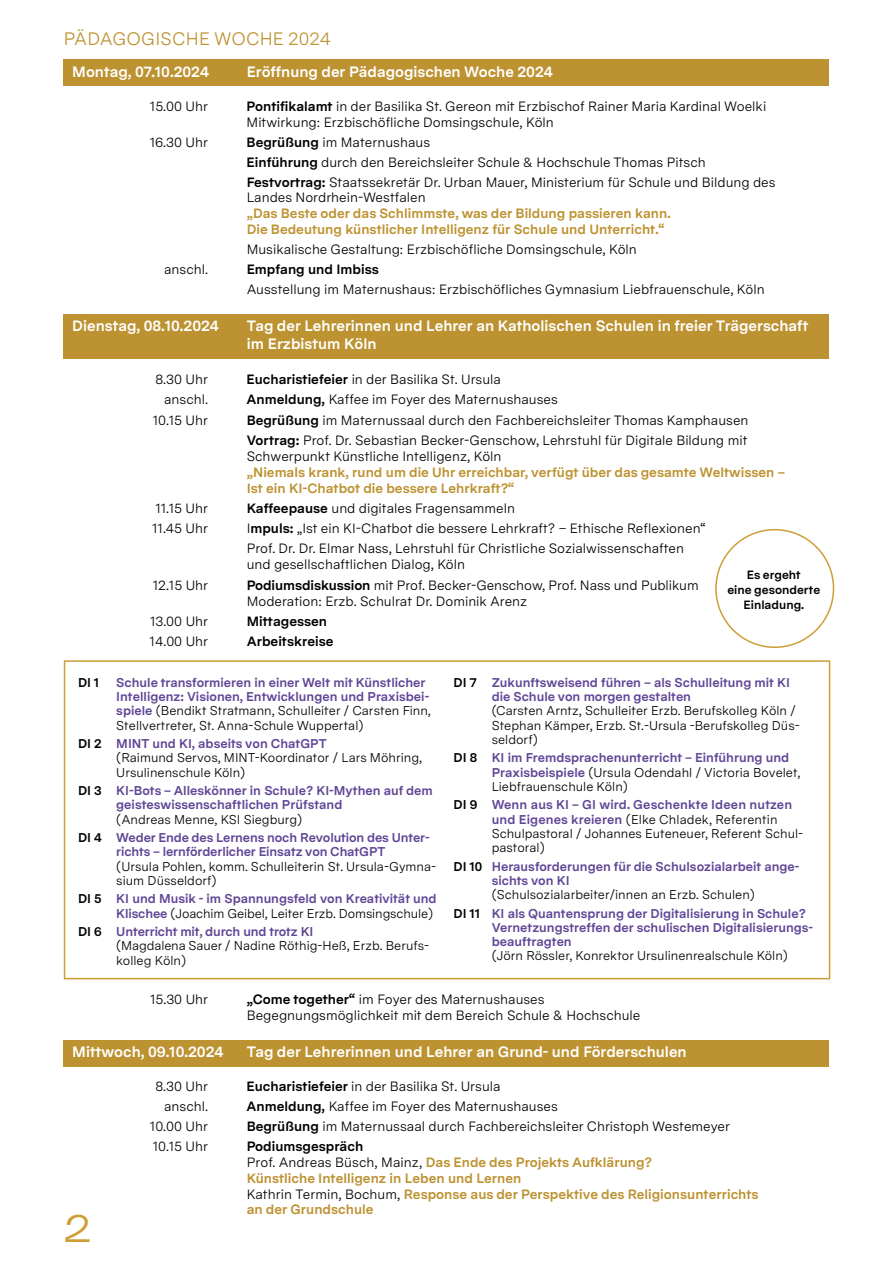
<style>
.page{position:relative;width:893px;height:1263px;background:#fff}
.page>*{position:absolute;margin:0;border:0;box-sizing:border-box;transform-origin:0 0}
.t1{font:38.25px "Valizas";color:#ce9e35}
.t2{font:18px "Messina Sans";letter-spacing:.01em;color:#bd9231}
.t3{font:700 15px/18px "Messina Sans";color:#fff}
.t4{font:13.5px/15.8px "Messina Sans";color:#000}
.t5{font:700 13.5px/15.8px "Messina Sans";color:#bd9231}
.t6{font:700 13.5px "Messina Sans";color:#000}
.t7{font:700 12.75px/14.2px "Messina Sans";color:#604696}
.t8{font:12.75px/14.2px "Messina Sans";color:#000}
.t9{font:700 12.75px "Messina Sans";color:#000}
.t10{font:700 12px/15px "Messina Sans";color:#000;text-align:center}
.s1{font-weight:700}
.s2{font-weight:400;color:#000}
.s3{font-weight:700;color:#604696}
.s4{color:#000}
</style>
<div class="page">
<div style="left:64px;top:60px;width:765px;height:26px;background:#bd9231"></div>
<div style="left:64px;top:314px;width:765px;height:44px;background:#bd9231"></div>
<div style="left:64px;top:1040px;width:765px;height:26px;background:#bd9231"></div>
<div style="left:64px;top:660px;width:766px;height:319px;border:2px solid #ce9e35"></div>
<div style="left:715px;top:529px;width:119px;height:119px;border:2px solid #ce9e35;border-radius:50%"></div>
<h2 class="t2" style="left:64px;top:26px;width:268px">PÄDAGOGISCHE WOCHE 2024</h2>
<p class="t3" style="left:72px;top:62px;width:138px">Montag, 07.10.2024</p>
<p class="t3" style="left:247px;top:62px;width:308px">Eröffnung der Pädagogischen Woche 2024</p>
<p class="t4" style="left:150px;top:98px;width:60px">15.00 Uhr</p>
<p class="t4" style="left:247px;top:98px;width:521px"><span class="s1">Pontifikalamt</span> in der Basilika St. Gereon mit Erzbischof Rainer Maria Kardinal Woelki<br>Mitwirkung: Erzbischöfliche Domsingschule, Köln</p>
<p class="t4" style="left:150px;top:134px;width:60px">16.30 Uhr</p>
<p class="t4" style="left:247px;top:132px;width:530px;line-height:20px"><span class="s1">Begrüßung</span> im Maternushaus<br><span class="s1">Einführung</span> durch den Bereichsleiter Schule &amp; Hochschule Thomas Pitsch<br><span class="s1">Festvortrag:</span> Staatssekretär Dr. Urban Mauer, Ministerium für Schule und Bildung des</p>
<p class="t4" style="left:247px;top:190px;width:181px">Landes Nordrhein-Westfalen</p>
<p class="t5" style="left:247px;top:205px;width:425px">„Das Beste oder das Schlimmste, was der Bildung passieren kann.<br>Die Bedeutung künstlicher Intelligenz für Schule und Unterricht.“</p>
<p class="t4" style="left:247px;top:241px;width:392px">Musikalische Gestaltung: Erzbischöfliche Domsingschule, Köln</p>
<p class="t4" style="left:164px;top:261px;width:45px">anschl.</p>
<p class="t6" style="left:247px;top:259px;width:134px">Empfang und Imbiss</p>
<p class="t4" style="left:247px;top:281px;width:519px">Ausstellung im Maternushaus: Erzbischöfliches Gymnasium Liebfrauenschule, Köln</p>
<p class="t3" style="left:72px;top:316px;width:148px">Dienstag, 08.10.2024</p>
<p class="t3" style="left:247px;top:316px;width:563px">Tag der Lehrerinnen und Lehrer an Katholischen Schulen in freier Trägerschaft im Erzbistum Köln</p>
<p class="t4" style="left:155px;top:371px;width:54px">8.30 Uhr</p>
<p class="t4" style="left:247px;top:371px;width:256px"><span class="s1">Eucharistiefeier</span> in der Basilika St. Ursula</p>
<p class="t4" style="left:164px;top:391px;width:45px">anschl.</p>
<p class="t4" style="left:247px;top:391px;width:313px"><span class="s1">Anmeldung,</span> Kaffee im Foyer des Maternushauses</p>
<p class="t4" style="left:153px;top:412px;width:57px">10.15 Uhr</p>
<p class="t4" style="left:247px;top:409px;width:503px;line-height:20.7px"><span class="s1">Begrüßung</span> im Maternussaal durch den Fachbereichsleiter Thomas Kamphausen<br><span class="s1">Vortrag:</span> Prof. Dr. Sebastian Becker-Genschow, Lehrstuhl für Digitale Bildung mit</p>
<p class="t4" style="left:247px;top:448px;width:256px">Schwerpunkt Künstliche Intelligenz, Köln</p>
<p class="t5" style="left:247px;top:464px;width:540px">„Niemals krank, rund um die Uhr erreichbar, verfügt über das gesamte Weltwissen –<br>Ist ein KI-Chatbot die bessere Lehrkraft?“</p>
<p class="t4" style="left:155px;top:500px;width:54px">11.15 Uhr</p>
<p class="t4" style="left:247px;top:500px;width:270px"><span class="s1">Kaffeepause</span> und digitales Fragensammeln</p>
<p class="t4" style="left:152px;top:521px;width:57px">11.45 Uhr</p>
<p class="t4" style="left:247px;top:519px;width:461px;line-height:20px">I<span class="s1">mpuls:</span> „Ist ein KI-Chatbot die bessere Lehrkraft? – Ethische Reflexionen“<br>Prof. Dr. Dr. Elmar Nass, Lehrstuhl für Christliche Sozialwissenschaften</p>
<p class="t4" style="left:247px;top:556px;width:220px">und gesellschaftlichen Dialog, Köln</p>
<p class="t4" style="left:153px;top:577px;width:57px">12.15 Uhr</p>
<p class="t4" style="left:247px;top:577px;width:453px"><span class="s1">Podiumsdiskussion</span> mit Prof. Becker-Genschow, Prof. Nass und Publikum<br>Moderation: Erzb. Schulrat Dr. Dominik Arenz</p>
<p class="t4" style="left:150px;top:613px;width:60px">13.00 Uhr</p>
<p class="t6" style="left:247px;top:611px;width:82px">Mittagessen</p>
<p class="t4" style="left:150px;top:633px;width:60px">14.00 Uhr</p>
<p class="t6" style="left:247px;top:631px;width:88px">Arbeitskreise</p>
<p class="t10" style="left:727px;top:567px;width:94px">Es ergeht<br>eine gesonderte<br>Einladung.</p>
<p class="t9" style="left:78px;top:673px;width:23px">DI 1</p>
<p class="t7" style="left:116px;top:675px;width:316px">Schule transformieren in einer Welt mit Künstlicher Intelligenz: Visionen, Entwicklungen und Praxisbei&shy;spiele <span class="s2">(Bendikt Stratmann, Schulleiter / Carsten Finn, Stellvertreter, St. Anna-Schule Wuppertal)</span></p>
<p class="t8" style="left:116px;top:736px;width:307px;text-indent:-38px"><span class="s1">DI 2</span> <span class="s3">MINT und KI, abseits von ChatGPT<br></span>(Raimund Servos, MINT-Koordinator / Lars Möhring,<br>Ursulinenschule Köln)</p>
<p class="t7" style="left:116px;top:783px;width:318px;text-indent:-38px"><span class="s4">DI 3</span> KI-Bots – Alleskönner in Schule? KI-Mythen auf dem geisteswissenschaftlichen Prüfstand</p>
<p class="t7" style="left:78px;top:810px;width:353px;line-height:18.5px;text-indent:38px"><span class="s2">(Andreas Menne, KSI Siegburg)<br></span><span class="s4">DI 4</span> Weder Ende des Lernens noch Revolution des Unter-</p>
<p class="t7" style="left:116px;top:844px;width:270px">richts – lernförderlicher Einsatz von ChatGPT</p>
<p class="t8" style="left:116px;top:859px;width:321px">(Ursula Pohlen, komm. Schulleiterin St. Ursula-Gymna&shy;sium Düsseldorf)</p>
<p class="t7" style="left:78px;top:891px;width:360px;text-align:right"><span class="s4">DI 5</span> KI und Musik - im Spannungsfeld von Kreativität und<br>Klischee <span class="s2">(Joachim Geibel, Leiter Erzb. Domsingschule)</span></p>
<p class="t8" style="left:116px;top:924px;width:314px;text-indent:-38px"><span class="s1">DI 6</span> <span class="s3">Unterricht mit, durch und trotz KI<br></span>(Magdalena Sauer / Nadine Röthig-Heß, Erzb. Berufs&shy;kolleg Köln)</p>
<p class="t7" style="left:492px;top:675px;width:300px;text-indent:-38px"><span class="s4">DI 7</span> Zukunftsweisend führen – als Schulleitung mit KI die Schule von morgen gestalten</p>
<p class="t8" style="left:492px;top:704px;width:310px">(Carsten Arntz, Schulleiter Erzb. Berufskolleg Köln /<br>Stephan Kämper, Erzb. St.-Ursula -Berufskolleg Düs&shy;seldorf)</p>
<p class="t7" style="left:492px;top:750px;width:310px;text-indent:-38px"><span class="s4">DI 8</span> KI im Fremdsprachenunterricht – Einführung und<br>Praxisbeispiele <span class="s2">(Ursula Odendahl / Victoria Bovelet,<br>Liebfrauenschule Köln)</span></p>
<p class="t8" style="left:492px;top:798px;width:313px;text-indent:-38px"><span class="s1">DI 9</span> <span class="s3">Wenn aus KI – GI wird. Geschenkte Ideen nutzen und Eigenes kreieren</span> (Elke Chladek, Referentin Schulpastoral / Johannes Euteneuer, Referent Schul&shy;pastoral)</p>
<p class="t7" style="left:492px;top:859px;width:309px;text-indent:-38px"><span class="s4">DI 10</span> Herausforderungen für die Schulsozialarbeit ange&shy;sichts von KI</p>
<p class="t7" style="left:453px;top:885px;width:354px;line-height:18.5px;text-indent:38px"><span class="s2">(Schulsozialarbeiter/innen an Erzb. Schulen)<br></span><span class="s4">DI 11</span> KI als Quantensprung der Digitalisierung in Schule?</p>
<p class="t7" style="left:492px;top:920px;width:323px">Vernetzungstreffen der schulischen Digitalisierungs&shy;beauftragten</p>
<p class="t8" style="left:492px;top:949px;width:298px">(Jörn Rössler, Konrektor Ursulinenrealschule Köln)</p>
<p class="t4" style="left:150px;top:992px;width:60px">15.30 Uhr</p>
<p class="t4" style="left:247px;top:992px;width:395px"><span class="s1">„Come together“</span> im Foyer des Maternushauses<br>Begegnungsmöglichkeit mit dem Bereich Schule &amp; Hochschule</p>
<p class="t3" style="left:72px;top:1042px;width:153px">Mittwoch, 09.10.2024</p>
<p class="t3" style="left:247px;top:1042px;width:441px">Tag der Lehrerinnen und Lehrer an Grund- und Förderschulen</p>
<p class="t4" style="left:155px;top:1079px;width:54px">8.30 Uhr</p>
<p class="t4" style="left:247px;top:1079px;width:255px"><span class="s1">Eucharistiefeier</span> in der Basilika St. Ursula</p>
<p class="t4" style="left:164px;top:1099px;width:45px">anschl.</p>
<p class="t4" style="left:247px;top:1099px;width:313px"><span class="s1">Anmeldung,</span> Kaffee im Foyer des Maternushauses</p>
<p class="t4" style="left:150px;top:1119px;width:60px">10.00 Uhr</p>
<p class="t4" style="left:247px;top:1119px;width:485px"><span class="s1">Begrüßung</span> im Maternussaal durch Fachbereichsleiter Christoph Westemeyer</p>
<p class="t4" style="left:153px;top:1139px;width:57px">10.15 Uhr</p>
<p class="t5" style="left:247px;top:1138px;width:513px"><span class="s4">Podiumsgespräch<br></span><span class="s2">Prof. Andreas Büsch, Mainz,</span> Das Ende des Projekts Aufklärung?<br>Künstliche Intelligenz in Leben und Lernen<br><span class="s2">Kathrin Termin, Bochum,</span> Response aus der Perspektive des Religionsunterrichts an der Grundschule</p>
<h1 class="t1" style="left:64px;top:1199px;width:29px">2</h1>
</div>
